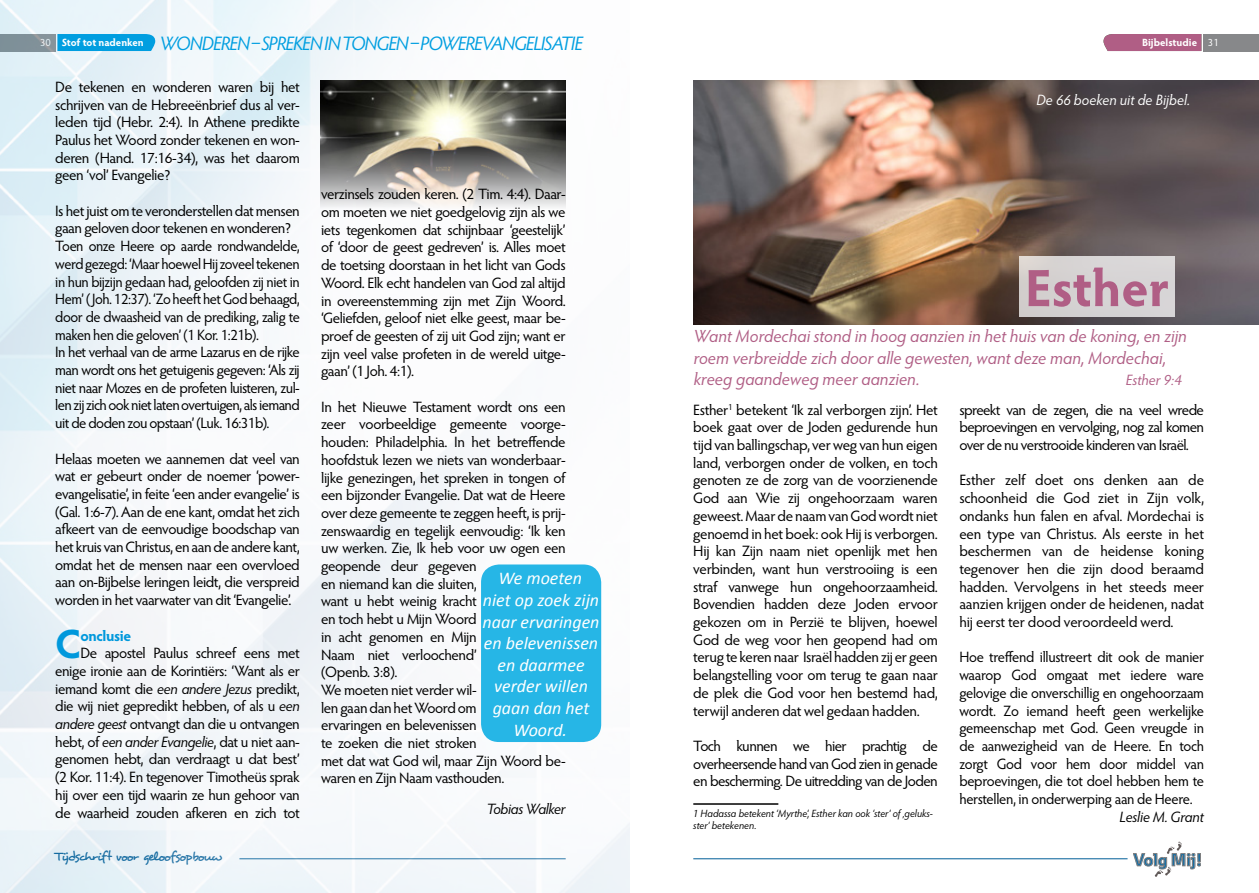
<style>
.page{position:relative;width:1259px;height:893px;background:#fff}
.page>*{position:absolute;margin:0;border:0;box-sizing:border-box;transform-origin:0 0}
.t1{font:700 52.5px "Hypatia Sans Pro";letter-spacing:-.005em;color:#b05e85}
.t2{font:700 40.8px "Hypatia Sans Pro";color:#0098dc}
.t3{font:italic 19.5px "Hypatia Sans Pro";letter-spacing:-.06em;color:#009ee0}
.t4{font:italic 18px/21.6px "Calibri";color:#fff;text-align:center}
.t5{font:italic 17.55px/21.1px "Hypatia Sans Pro";color:#b05e85}
.t6{font:700 17.1px "Ebony";color:#005d97}
.t7{font:15px/17.7px "Hypatia Sans Pro";letter-spacing:-.03em;color:#000;text-align:justify}
.t8{font:italic 15px "Hypatia Sans Pro";letter-spacing:-.025em;color:#000}
.t9{font:italic 15px "Hypatia Sans Pro";color:#fff}
.t10{font:italic 15px "Hypatia Sans Pro";color:#b05e85}
.t11{font:700 15px "Hypatia Sans Pro";letter-spacing:-.025em;color:#0098dc}
.t12{font:13.5px "Desyrel";letter-spacing:-.085em;color:#005d97}
.t13{font:italic 10.5px/12.6px "Hypatia Sans Pro";color:#000}
.t14{font:700 10.5px "Hypatia Sans Pro";color:#fff}
.t15{font:10.5px "Hypatia Sans Pro";color:#fff}
.s1{font-style:italic}
</style>
<div class="page">
<hr style="left:693px;top:858px;width:434px;height:1px;background:#005d97">
<div style="left:1203px;top:34px;width:56px;height:17px;background:#87888a"></div>
<svg style="left:1133px;top:841px;width:67px;height:36px"></svg>
<img style="left:0;top:0;width:629px;height:893px">
<img style="left:321px;top:81px;width:245px;height:127px">
<div style="left:481px;top:564px;width:120px;height:178px;background:#26b6e6;border-radius:18px"></div>
<div style="left:57px;top:34px;width:98px;height:17px;background:#009ee0"></div>
<div style="left:1103px;top:34px;width:98px;height:17px;background:#b05e85"></div>
<img style="left:693px;top:81px;width:566px;height:243px">
<hr style="left:693px;top:803px;width:85px;height:2px;background:#000">
<div style="left:1019px;top:257px;width:156px;height:60px;background:#d6d3d4"></div>
<h3 class="t3" style="left:62px;top:30px;width:523px"><sup>Stof</sup> <sup>tot</sup> <sup>nadenken</sup> WONDEREN – SPREKEN IN TONGEN – POWEREVANGELISATIE</h3>
<p class="t14" style="left:1142px;top:35px;width:57px">Bijbelstudie</p>
<p class="t14" style="left:1148px;top:35px;width:50px">Schepping</p>
<p class="t15" style="left:40px;top:36px;width:12px">30</p>
<p class="t15" style="left:1208px;top:36px;width:12px">31</p>
<p class="t7" style="left:55px;top:77px;width:246px">De tekenen en wonderen waren bij het schrijven van de Hebreeënbrief dus al ver&shy;leden tijd (Hebr. 2:4). In Athene predikte Paulus het Woord zonder tekenen en won&shy;deren (Hand. 17:16-34), was het daarom geen ‘vol’ Evangelie?</p>
<p class="t7" style="left:55px;top:201px;width:246px;text-align:left">Is het juist om te veronderstellen dat mensen gaan geloven door tekenen en wonderen?<br>Toen onze Heere op aarde rondwandelde, werd gezegd: ‘Maar hoewel Hij zoveel tekenen in hun bijzijn gedaan had, geloofden zij niet in Hem’ ( Joh. 12:37). ‘Zo heeft het God behaagd, door de dwaasheid van de prediking, zalig te maken hen die geloven’ (1 Kor. 1:21b).<br>In het verhaal van de arme Lazarus en de rijke man wordt ons het getuigenis gegeven: ‘Als zij niet naar Mozes en de profeten luisteren, zul&shy;len zij zich ook niet laten overtuigen, als iemand uit de doden zou opstaan’ (Luk. 16:31b).</p>
<p class="t7" style="left:55px;top:449px;width:246px">Helaas moeten we aannemen dat veel van wat er gebeurt onder de noemer ‘power&shy;evangelisatie’, in feite ‘een ander evangelie’ is (Gal. 1:6-7). Aan de ene kant, omdat het zich afkeert van de eenvoudige boodschap van het kruis van Christus, en aan de andere kant, omdat het de mensen naar een overvloed aan on-Bijbelse leringen leidt, die verspreid worden in het vaarwater van dit ‘Evangelie’.</p>
<h2 class="t2" style="left:55px;top:615px;width:28px">C</h2>
<p class="t11" style="left:80px;top:625px;width:52px">onclusie</p>
<p class="t7" style="left:55px;top:644px;width:246px;text-indent:25px">De apostel Paulus schreef eens met enige ironie aan de Korintiërs: ‘Want als er iemand komt die <span class="s1">een andere Jezus</span> predikt, die wij niet gepredikt hebben, of als u <span class="s1">een andere geest</span> ontvangt dan die u ontvangen hebt, of <span class="s1">een ander Evangelie</span>, dat u niet aan&shy;genomen hebt, dan verdraagt u dat best’ (2 Kor. 11:4). En tegenover Timotheüs sprak hij over een tijd waarin ze hun gehoor van de waarheid zouden afkeren en zich tot</p>
<p class="t7" style="left:321px;top:185px;width:246px">verzinsels zouden keren. (2 Tim. 4:4). Daar&shy;om moeten we niet goedgelovig zijn als we iets tegenkomen dat schijnbaar ‘geestelijk’ of ‘door de geest gedreven’ is. Alles moet de toetsing doorstaan in het licht van Gods Woord. Elk echt handelen van God zal altijd in overeenstemming zijn met Zijn Woord. ‘Geliefden, geloof niet elke geest, maar be&shy;proef de geesten of zij uit God zijn; want er zijn veel valse profeten in de wereld uitge&shy;gaan’ (1 Joh. 4:1).</p>
<p class="t7" style="left:321px;top:397px;width:246px;text-align:left">In het Nieuwe Testament wordt ons een zeer voorbeeldige gemeente voorge&shy;houden: Philadelphia. In het betreffende hoofdstuk lezen we niets van wonderbaar&shy;lijke genezingen, het spreken in tongen of een bijzonder Evangelie. Dat wat de Heere over deze gemeente te zeggen heeft, is prij&shy;zenswaardig en tegelijk eenvoudig: ‘Ik ken uw werken. Zie, Ik heb voor uw ogen een geopende deur gegeven<br>en niemand kan die sluiten,<br>want u hebt weinig kracht<br>en toch hebt u Mijn Woord<br>in acht genomen en Mijn<br>Naam niet verloochend’<br>(Openb. 3:8).<br>We moeten niet verder wil-<br>len gaan dan het Woord om<br>ervaringen en belevenissen<br>te zoeken die niet stroken<br>met dat wat God wil, maar Zijn Woord be&shy;waren en Zijn Naam vasthouden.</p>
<p class="t8" style="left:487px;top:799px;width:80px">Tobias Walker</p>
<p class="t4" style="left:482px;top:567px;width:118px">We moeten<br>niet op zoek zijn naar ervaringen en belevenissen en daarmee verder willen gaan dan het<br>Woord.</p>
<p class="t9" style="left:1036px;top:89px;width:155px">De 66 boeken uit de Bijbel.</p>
<h1 class="t1" style="left:1025px;top:251px;width:146px">Esther</h1>
<p class="t5" style="left:693px;top:325px;width:495px">Want Mordechai stond in hoog aanzien in het huis van de koning, en zijn roem verbreidde zich door alle gewesten, want deze man, Mordechai, kreeg gaandeweg meer aanzien.</p>
<p class="t10" style="left:1125px;top:370px;width:58px">Esther 9:4</p>
<p class="t7" style="left:693px;top:400px;width:246px">Esther<sup>1</sup> betekent ‘Ik zal verborgen zijn’. Het boek gaat over de Joden gedurende hun tijd van ballingschap, ver weg van hun eigen land, verborgen onder de volken, en toch genoten ze de zorg van de voorzienende God aan Wie zij ongehoorzaam waren geweest. Maar de naam van God wordt niet genoemd in het boek: ook Hij is verborgen.<br>Hij kan Zijn naam niet openlijk met hen verbinden, want hun verstrooiing is een straf vanwege hun ongehoorzaamheid.<br>Bovendien hadden deze Joden ervoor gekozen om in Perzië te blijven, hoewel God de weg voor hen geopend had om terug te keren naar Israël hadden zij er geen belangstelling voor om terug te gaan naar de plek die God voor hen bestemd had, terwijl anderen dat wel gedaan hadden.</p>
<p class="t7" style="left:693px;top:736px;width:246px">Toch kunnen we hier prachtig de overheersende hand van God zien in genade en bescherming. De uitredding van de Joden</p>
<p class="t13" style="left:693px;top:806px;width:241px">1 Hadassa betekent ‘Myrthe‘, Esther kan ook ‘ster‘ of ‚geluks&shy;ster‘ betekenen.</p>
<p class="t7" style="left:959px;top:400px;width:246px">spreekt van de zegen, die na veel wrede beproevingen en vervolging, nog zal komen over de nu verstrooide kinderen van Israël.</p>
<p class="t7" style="left:959px;top:471px;width:246px">Esther zelf doet ons denken aan de schoonheid die God ziet in Zijn volk, ondanks hun falen en afval. Mordechai is een type van Christus. Als eerste in het beschermen van de heidense koning tegenover hen die zijn dood beraamd hadden. Vervolgens in het steeds meer aanzien krijgen onder de heidenen, nadat hij eerst ter dood veroordeeld werd.</p>
<p class="t7" style="left:959px;top:648px;width:246px">Hoe treffend illustreert dit ook de manier waarop God omgaat met iedere ware gelovige die onverschillig en ongehoorzaam wordt. Zo iemand heeft geen werkelijke gemeenschap met God. Geen vreugde in de aanwezigheid van de Heere. En toch zorgt God voor hem door middel van beproevingen, die tot doel hebben hem te herstellen, in onderwerping aan de Heere.</p>
<p class="t8" style="left:1119px;top:807px;width:86px">Leslie M. Grant</p>
<p class="t12" style="left:55px;top:848px;width:169px">Tijdschrift voor geloofsopbouw</p>
<p class="t6" style="left:1133px;top:848px;width:70px">Volg Mij!</p>
</div>
